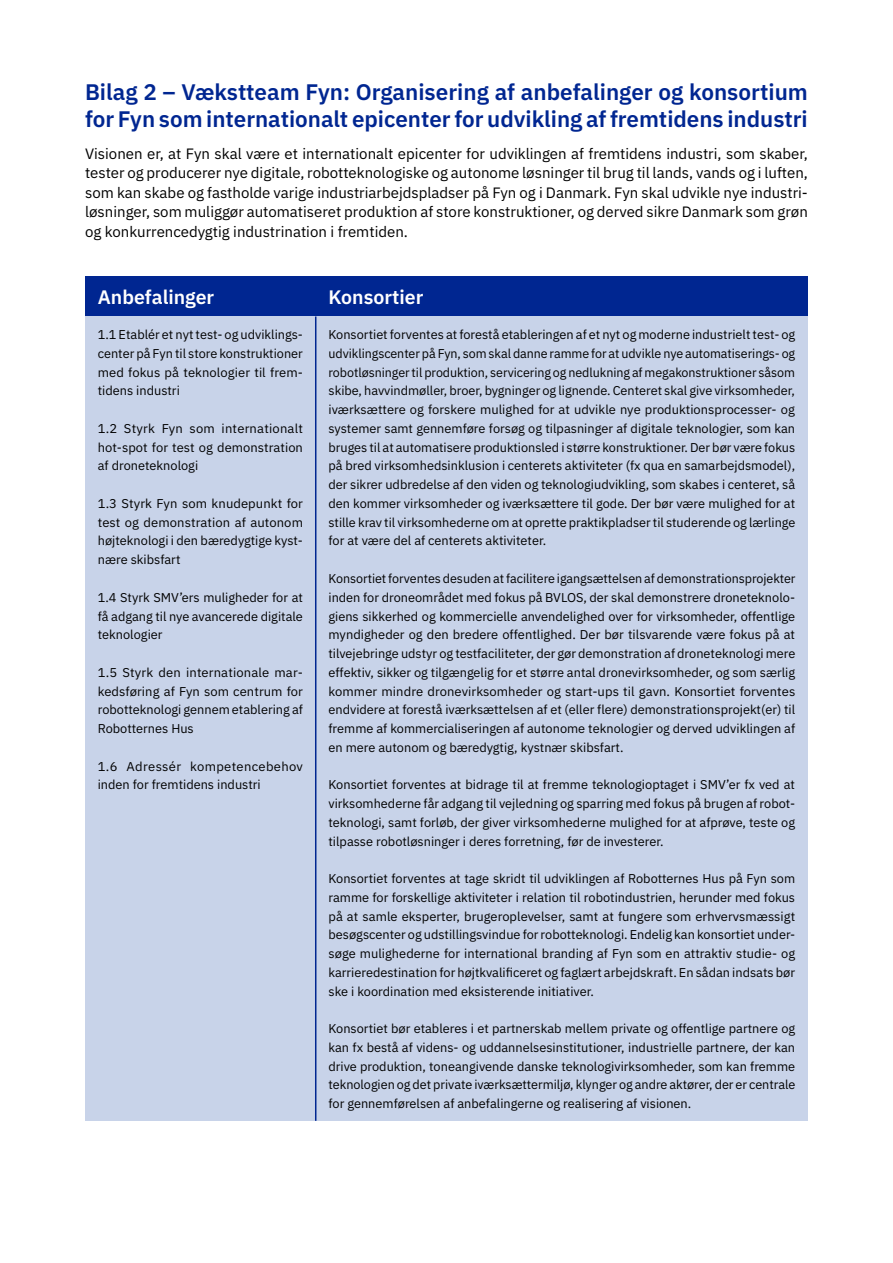
<style>
.page{position:relative;width:893px;height:1263px;background:#fff}
.page>*{position:absolute;margin:0;border:0;box-sizing:border-box;transform-origin:0 0}
.t1{font:600 22.5px/27px "IBM Plex Sans";color:#002691}
.t2{font:600 19.5px "IBM Plex Sans";color:#fff}
.t3{font:15px/19.5px "IBM Plex Sans";color:#000;text-align:justify}
.t4{font:12.75px/18.8px "IBM Plex Sans";color:#000;text-align:justify}
</style>
<div class="page">
<div style="left:85px;top:276px;width:231px;height:40px;background:#002691"></div>
<div style="left:316px;top:276px;width:492px;height:40px;background:#002691"></div>
<div style="left:85px;top:316px;width:231px;height:805px;background:#c8d3e9"></div>
<div style="left:316px;top:316px;width:492px;height:805px;background:#c8d3e9"></div>
<hr style="left:315px;top:316px;width:1px;height:805px;background:#002691">
<h2 class="t1" style="left:85px;top:76px;width:724px">Bilag 2 – Vækstteam Fyn: Organisering af anbefalinger og konsortium for Fyn som internationalt epicenter for udvikling af fremtidens industri</h2>
<p class="t3" style="left:85px;top:142px;width:724px">Visionen er, at Fyn skal være et internationalt epicenter for udviklingen af fremtidens industri, som skaber, tester og producerer nye digitale, robotteknologiske og autonome løsninger til brug til lands, vands og i luften, som kan skabe og fastholde varige industriarbejdspladser på Fyn og i Danmark. Fyn skal udvikle nye industri&shy;løsninger, som muliggør automatiseret produktion af store konstruktioner, og derved sikre Danmark som grøn og konkurrencedygtig industrination i fremtiden.</p>
<p class="t2" style="left:98px;top:281px;width:118px">Anbefalinger</p>
<p class="t2" style="left:328px;top:281px;width:96px">Konsortier</p>
<p class="t4" style="left:98px;top:324px;width:207px">1.1 Etablér et nyt test- og udviklings&shy;center på Fyn til store konstruktioner med fokus på teknologier til frem&shy;tidens industri</p>
<p class="t4" style="left:98px;top:418px;width:207px">1.2 Styrk Fyn som internationalt hot-spot for test og demonstration af droneteknologi</p>
<p class="t4" style="left:98px;top:493px;width:207px">1.3 Styrk Fyn som knudepunkt for test og demonstration af autonom højteknologi i den bæredygtige kyst&shy;nære skibsfart</p>
<p class="t4" style="left:98px;top:587px;width:207px">1.4 Styrk SMV’ers muligheder for at få adgang til nye avancerede digitale teknologier</p>
<p class="t4" style="left:98px;top:662px;width:207px">1.5 Styrk den internationale mar&shy;kedsføring af Fyn som centrum for robotteknologi gennem etablering af Robotternes Hus</p>
<p class="t4" style="left:98px;top:755px;width:207px">1.6 Adressér kompetencebehov inden for fremtidens industri</p>
<p class="t4" style="left:328px;top:324px;width:468px">Konsortiet forventes at forestå etableringen af et nyt og moderne industrielt test- og udviklingscenter på Fyn, som skal danne ramme for at udvikle nye automatiserings- og robotløsninger til produktion, servicering og nedlukning af megakonstruktioner såsom skibe, havvindmøller, broer, bygninger og lignende. Centeret skal give virksomheder, iværksættere og forskere mulighed for at udvikle nye produktionsprocesser- og systemer samt gennemføre forsøg og tilpasninger af digitale teknologier, som kan bruges til at automatisere produktionsled i større konstruktioner. Der bør være fokus på bred virksomhedsinklusion i centerets aktiviteter (fx qua en samarbejdsmodel), der sikrer udbredelse af den viden og teknologiudvikling, som skabes i centeret, så den kommer virksomheder og iværksættere til gode. Der bør være mulighed for at stille krav til virksomhederne om at oprette praktikpladser til studerende og lærlinge for at være del af centerets aktiviteter.</p>
<p class="t4" style="left:328px;top:568px;width:468px">Konsortiet forventes desuden at facilitere igangsættelsen af demonstrationsprojekter inden for droneområdet med fokus på BVLOS, der skal demonstrere droneteknolo&shy;giens sikkerhed og kommercielle anvendelighed over for virksomheder, offentlige myndigheder og den bredere offentlighed. Der bør tilsvarende være fokus på at tilvejebringe udstyr og testfaciliteter, der gør demonstration af droneteknologi mere effektiv, sikker og tilgængelig for et større antal dronevirksomheder, og som særlig kommer mindre dronevirksomheder og start-ups til gavn. Konsortiet forventes endvidere at forestå iværksættelsen af et (eller flere) demonstrationsprojekt(er) til fremme af kommercialiseringen af autonome teknologier og derved udviklingen af en mere autonom og bæredygtig, kystnær skibsfart.</p>
<p class="t4" style="left:328px;top:774px;width:468px">Konsortiet forventes at bidrage til at fremme teknologioptaget i SMV’er fx ved at virksomhederne får adgang til vejledning og sparring med fokus på brugen af robot&shy;teknologi, samt forløb, der giver virksomhederne mulighed for at afprøve, teste og tilpasse robotløsninger i deres forretning, før de investerer.</p>
<p class="t4" style="left:328px;top:868px;width:468px">Konsortiet forventes at tage skridt til udviklingen af Robotternes Hus på Fyn som ramme for forskellige aktiviteter i relation til robotindustrien, herunder med fokus på at samle eksperter, brugeroplevelser, samt at fungere som erhvervsmæssigt besøgscenter og udstillingsvindue for robotteknologi. Endelig kan konsortiet under&shy;søge mulighederne for international branding af Fyn som en attraktiv studie- og karrieredestination for højtkvalificeret og faglært arbejdskraft. En sådan indsats bør ske i koordination med eksisterende initiativer.</p>
<p class="t4" style="left:328px;top:1018px;width:468px">Konsortiet bør etableres i et partnerskab mellem private og offentlige partnere og kan fx bestå af videns- og uddannelsesinstitutioner, industrielle partnere, der kan drive produktion, toneangivende danske teknologivirksomheder, som kan fremme teknologien og det private iværksættermiljø, klynger og andre aktører, der er centrale for gennemførelsen af anbefalingerne og realisering af visionen.</p>
</div>
